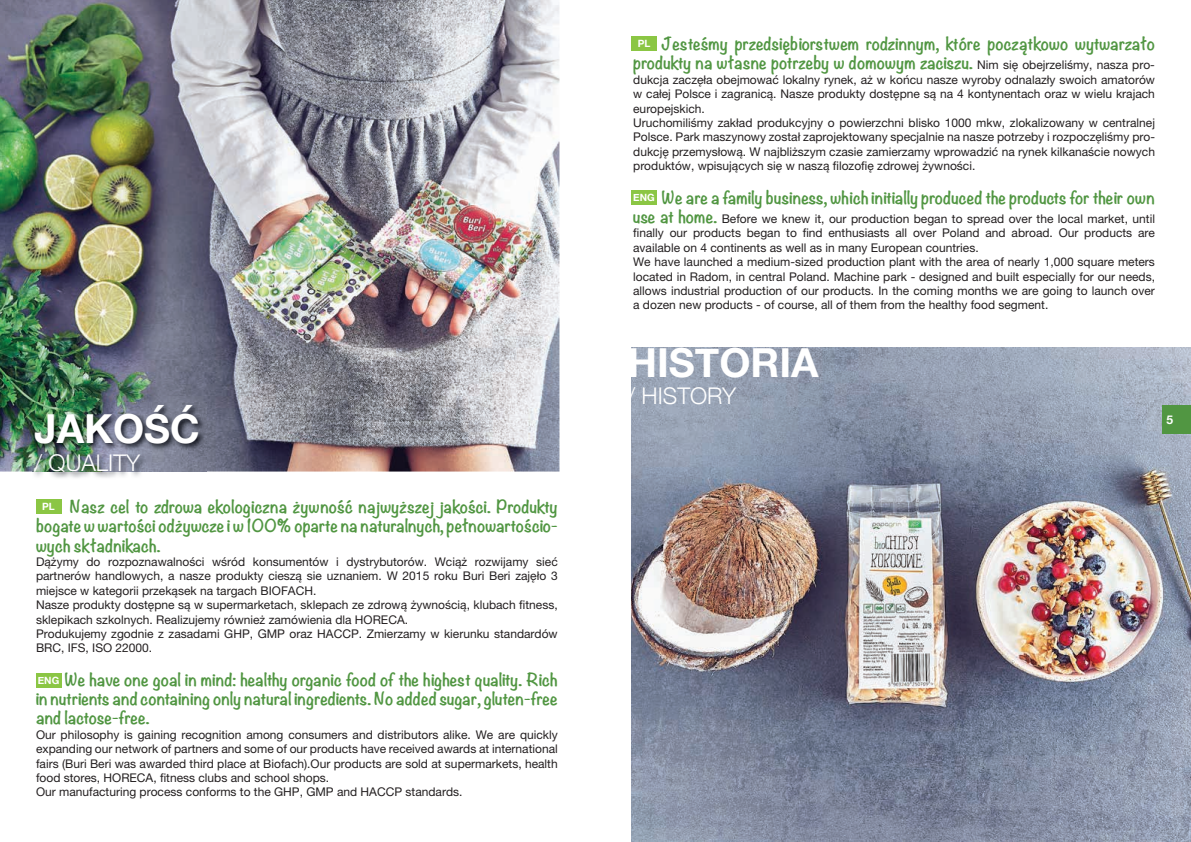
<style>
.page{position:relative;width:1191px;height:842px;background:#fff}
.page>*{position:absolute;margin:0;border:0;box-sizing:border-box;transform-origin:0 0}
.t1{font:700 40px "Helvetica Neue";color:#fff}
.t2{font:300 23px "Helvetica Neue";color:#fff}
.t3{font:700 16px/19.2px "Noteworthy";color:#519642;text-align:justify}
.t4{font:12px/14.4px "Helvetica Neue LT Pro";color:#231f20}
.t5{font:700 12px "Helvetica Neue";color:#fff}
.t6{font:700 10px "Helvetica Neue";color:#fff}
.s1{font-family:"Helvetica Neue LT Pro";font-weight:400;font-size:12px;color:#231f20}
.s2{font-family:"Noteworthy";font-weight:700;font-size:16px;color:#519642}
</style>
<div class="page">
<img style="left:631px;top:348px;width:560px;height:494px">
<div style="left:1162px;top:405px;width:29px;height:29px;background:#519642"></div>
<img style="left:0;top:0;width:559px;height:471px">
<img style="left:32px;top:402px;width:174px;height:76px">
<div style="left:36px;top:499px;width:25px;height:15px;background:#8bc644"></div>
<div style="left:36px;top:673px;width:25px;height:15px;background:#8bc644"></div>
<div style="left:631px;top:36px;width:25px;height:15px;background:#8bc644"></div>
<div style="left:631px;top:190px;width:25px;height:15px;background:#8bc644"></div>
<h1 class="t1" style="left:35px;top:397px;width:167px">JAKOŚĆ</h1>
<h2 class="t2" style="left:35px;top:444px;width:107px">/ QUALITY</h2>
<p class="t6" style="left:42px;top:499px;width:14px">PL</p>
<h3 class="t3" style="left:36px;top:497px;width:523px;text-indent:34px">Nasz cel to zdrowa ekologiczna żywność najwyższej jakości. Produkty bogate w wartości odżywcze i w 100% oparte na naturalnych, pełnowartościo&shy;wych składnikach.</h3>
<p class="t4" style="left:36px;top:554px;width:523px">Dążymy do rozpoznawalności wśród konsumentów i dystrybutorów. Wciąż rozwijamy sieć partnerów handlowych, a nasze produkty cieszą sie uznaniem. W 2015 roku Buri Beri zajęło 3 miejsce w kategorii przekąsek na targach BIOFACH.<br>Nasze produkty dostępne są w supermarketach, sklepach ze zdrową żywnością, klubach fitness, sklepikach szkolnych. Realizujemy również zamówienia dla HORECA.<br>Produkujemy zgodnie z zasadami GHP, GMP oraz HACCP. Zmierzamy w kierunku standardów BRC, IFS, ISO 22000.</p>
<h3 class="t3" style="left:36px;top:669px;width:523px;text-indent:28px">We have one goal in mind: healthy organic food of the highest quality. Rich in nutrients and containing only natural ingredients. No added sugar, gluten-free and lactose-free.</h3>
<p class="t4" style="left:36px;top:727px;width:523px">Our philosophy is gaining recognition among consumers and distributors alike. We are quickly expanding our network of partners and some of our products have received awards at international fairs (Buri Beri was awarded third place at Biofach).Our products are sold at supermarkets, health food stores, HORECA, fitness clubs and school shops.<br>Our manufacturing process conforms to the GHP, GMP and HACCP standards.</p>
<p class="t6" style="left:38px;top:673px;width:23px">ENG</p>
<h3 class="t3" style="left:633px;top:34px;width:523px;text-align:right">Jesteśmy przedsiębiorstwem rodzinnym, które początkowo wytwarzało produkty na własne potrzeby w domowym zaciszu. <span class="s1">Nim się obejrzeliśmy, nasza pro-</span></h3>
<p class="t4" style="left:633px;top:72px;width:523px">dukcja zaczęła obejmować lokalny rynek, aż w końcu nasze wyroby odnalazły swoich amatorów w całej Polsce i zagranicą. Nasze produkty dostępne są na 4 kontynentach oraz w wielu krajach europejskich.<br>Uruchomiliśmy zakład produkcyjny o powierzchni blisko 1000 mkw, zlokalizowany w centralnej Polsce. Park maszynowy został zaprojektowany specjalnie na nasze potrzeby i rozpoczęliśmy pro&shy;dukcję przemysłową. W najbliższym czasie zamierzamy wprowadzić na rynek kilkanaście nowych produktów, wpisujących się w naszą filozofię zdrowej żywności.</p>
<h3 class="t3" style="left:661px;top:187px;width:495px">We are a family business, which initially produced the products for their own</h3>
<p class="t4" style="left:633px;top:211px;width:523px"><span class="s2">use at home.</span> Before we knew it, our production began to spread over the local market, until finally our products began to find enthusiasts all over Poland and abroad. Our products are available on 4 continents as well as in many European countries.<br>We have launched a medium-sized production plant with the area of nearly 1,000 square meters located in Radom, in central Poland. Machine park - designed and built especially for our needs, allows industrial production of our products. In the coming months we are going to launch over a dozen new products - of course, all of them from the healthy food segment.</p>
<p class="t6" style="left:638px;top:36px;width:14px">PL</p>
<p class="t6" style="left:633px;top:190px;width:23px">ENG</p>
<h1 class="t1" style="left:627px;top:331px;width:193px">HISTORIA</h1>
<h2 class="t2" style="left:627px;top:377px;width:110px">/ HISTORY</h2>
<p class="t5" style="left:1166px;top:410px;width:8px">5</p>
</div>
